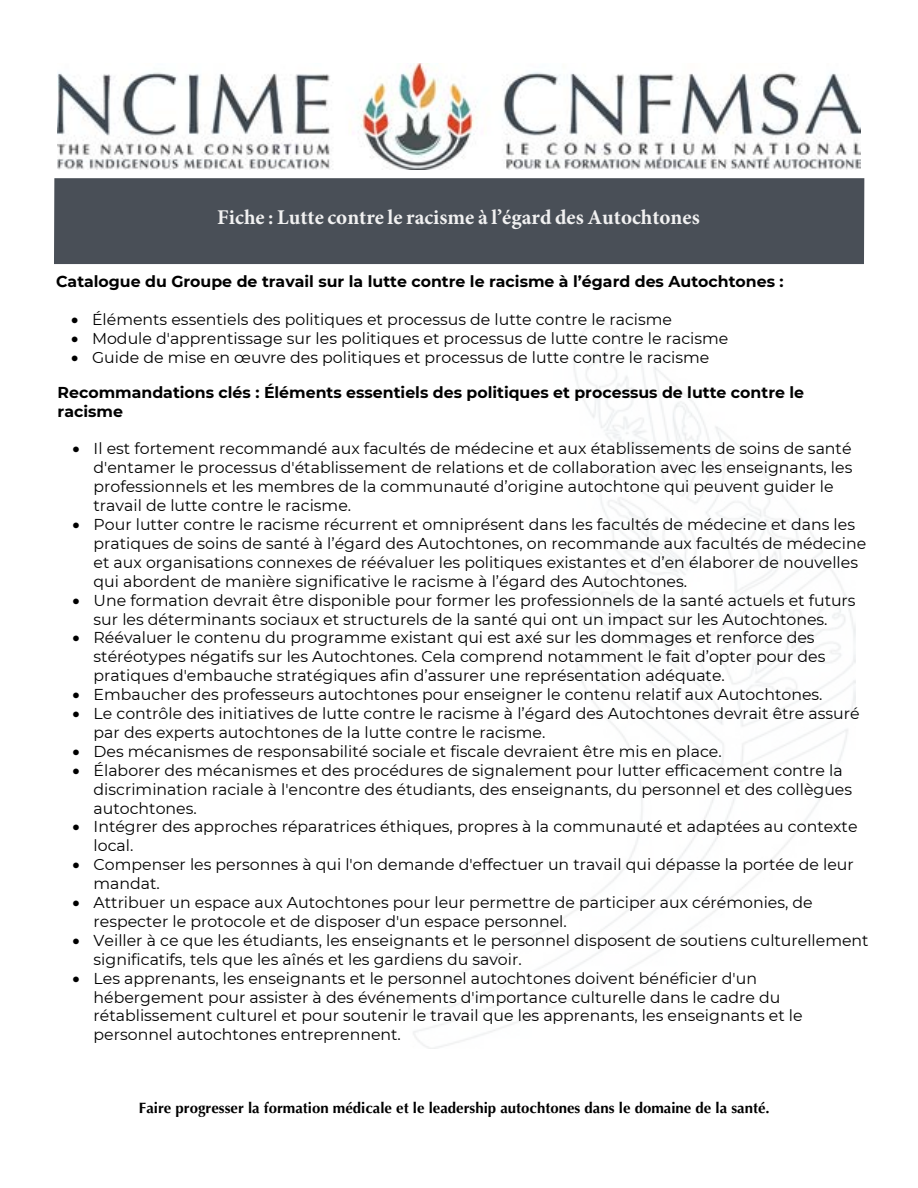
<style>
.page{position:relative;width:918px;height:1188px;background:#fff}
.page>*{position:absolute;margin:0;border:0;box-sizing:border-box;transform-origin:0 0}
.t1{font:700 21px "Minion Pro";color:#f1f1f1}
.t2{font:15.75px/18.9px "Montserrat";color:#000}
.t3{font:700 15.75px/18.9px "Montserrat";color:#000}
.t4{font:700 15px "Optima LT Std";color:#000}
</style>
<div class="page">
<img style="left:58px;top:63px;width:802px;height:106px">
<div style="left:54px;top:178px;width:810px;height:86px;background:#494f57"></div>
<h1 class="t1" style="left:217px;top:202px;width:484px">Fiche : Lutte contre le racisme à l’égard des Autochtones</h1>
<p class="t3" style="left:56px;top:272px;width:729px">Catalogue du Groupe de travail sur la lutte contre le racisme à l’égard des Autochtones :</p>
<p class="t2" style="left:71px;top:310px;width:602px">• Éléments essentiels des politiques et processus de lutte contre le racisme</p>
<p class="t2" style="left:71px;top:328px;width:659px">• Module d'apprentissage sur les politiques et processus de lutte contre le racisme</p>
<p class="t2" style="left:71px;top:347px;width:640px">• Guide de mise en œuvre des politiques et processus de lutte contre le racisme</p>
<p class="t3" style="left:58px;top:382px;width:748px">Recommandations clés : Éléments essentiels des politiques et processus de lutte contre le racisme</p>
<p class="t2" style="left:94px;top:439px;width:760px;text-indent:-21px">• Il est fortement recommandé aux facultés de médecine et aux établissements de soins de santé d'entamer le processus d'établissement de relations et de collaboration avec les enseignants, les professionnels et les membres de la communauté d’origine autochtone qui peuvent guider le travail de lutte contre le racisme.</p>
<p class="t2" style="left:94px;top:514px;width:774px;text-indent:-21px">• Pour lutter contre le racisme récurrent et omniprésent dans les facultés de médecine et dans les pratiques de soins de santé à l’égard des Autochtones, on recommande aux facultés de médecine et aux organisations connexes de réévaluer les politiques existantes et d’en élaborer de nouvelles qui abordent de manière significative le racisme à l’égard des Autochtones.</p>
<p class="t2" style="left:73px;top:590px;width:785px;text-align:center">• Une formation devrait être disponible pour former les professionnels de la santé actuels et futurs sur les déterminants sociaux et structurels de la santé qui ont un impact sur les Autochtones.</p>
<p class="t2" style="left:94px;top:628px;width:733px;text-indent:-21px">• Réévaluer le contenu du programme existant qui est axé sur les dommages et renforce des stéréotypes négatifs sur les Autochtones. Cela comprend notamment le fait d’opter pour des pratiques d'embauche stratégiques afin d’assurer une représentation adéquate.</p>
<p class="t2" style="left:73px;top:685px;width:751px">• Embaucher des professeurs autochtones pour enseigner le contenu relatif aux Autochtones.</p>
<p class="t2" style="left:94px;top:703px;width:768px;text-indent:-21px">• Le contrôle des initiatives de lutte contre le racisme à l’égard des Autochtones devrait être assuré par des experts autochtones de la lutte contre le racisme.</p>
<p class="t2" style="left:73px;top:741px;width:651px">• Des mécanismes de responsabilité sociale et fiscale devraient être mis en place.</p>
<p class="t2" style="left:94px;top:760px;width:760px;text-indent:-21px">• Élaborer des mécanismes et des procédures de signalement pour lutter efficacement contre la discrimination raciale à l'encontre des étudiants, des enseignants, du personnel et des collègues autochtones.</p>
<p class="t2" style="left:94px;top:817px;width:765px;text-indent:-21px">• Intégrer des approches réparatrices éthiques, propres à la communauté et adaptées au contexte local.</p>
<p class="t2" style="left:94px;top:855px;width:762px;text-indent:-21px">• Compenser les personnes à qui l'on demande d'effectuer un travail qui dépasse la portée de leur mandat.</p>
<p class="t2" style="left:94px;top:892px;width:721px;text-indent:-21px">• Attribuer un espace aux Autochtones pour leur permettre de participer aux cérémonies, de respecter le protocole et de disposer d'un espace personnel.</p>
<p class="t2" style="left:94px;top:930px;width:777px;text-indent:-21px">• Veiller à ce que les étudiants, les enseignants et le personnel disposent de soutiens culturellement significatifs, tels que les aînés et les gardiens du savoir.</p>
<p class="t2" style="left:94px;top:968px;width:711px;text-indent:-21px">• Les apprenants, les enseignants et le personnel autochtones doivent bénéficier d'un hébergement pour assister à des événements d'importance culturelle dans le cadre du rétablissement culturel et pour soutenir le travail que les apprenants, les enseignants et le personnel autochtones entreprennent.</p>
<p class="t4" style="left:139px;top:1099px;width:632px">Faire progresser la formation médicale et le leadership autochtones dans le domaine de la santé.</p>
</div>
